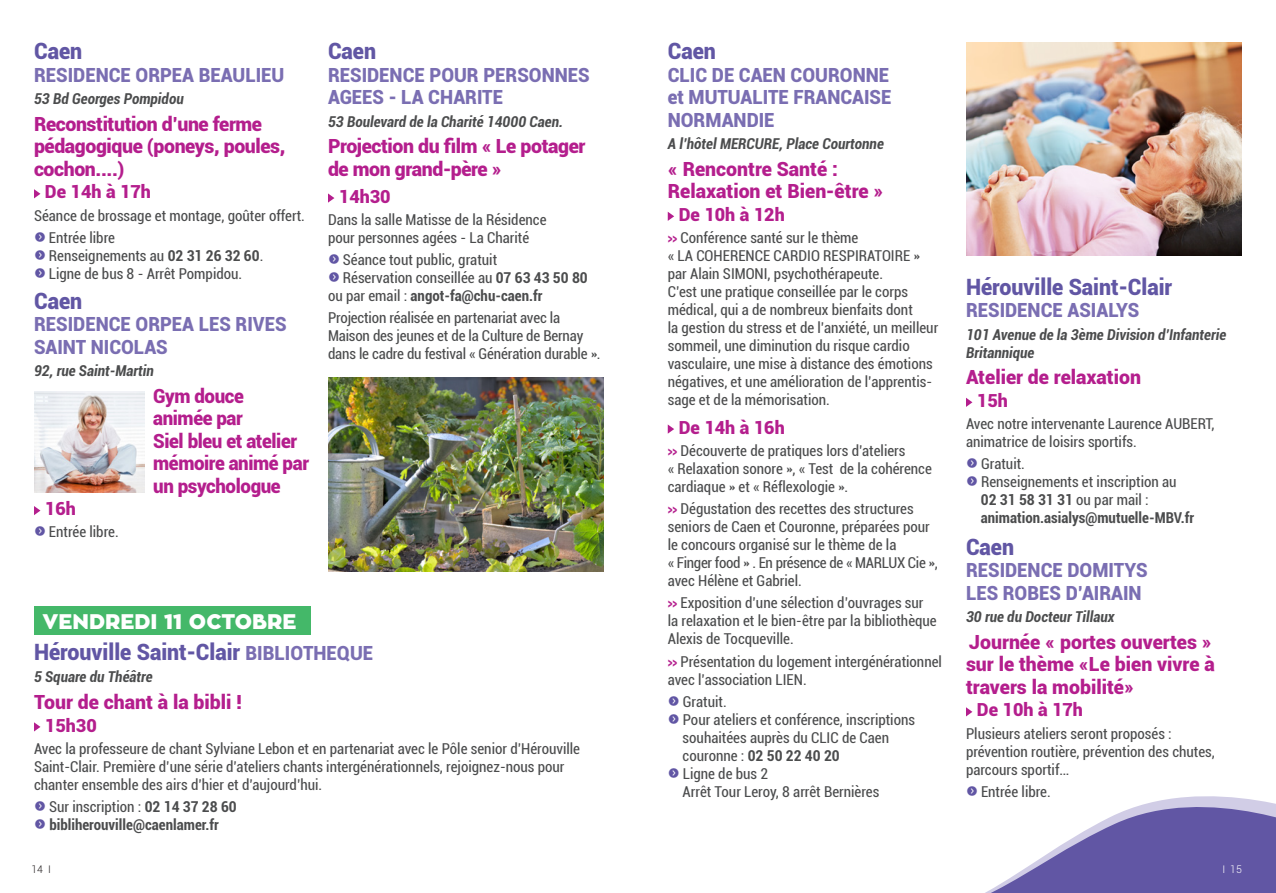
<style>
.page{position:relative;width:1276px;height:893px;background:#fff}
.page>*{position:absolute;margin:0;border:0;box-sizing:border-box;transform-origin:0 0}
.t1{font:900 22.5px "Roboto";color:#6156a4;scale:.95 1}
.t2{font:900 21px "Zona Pro";color:#fff}
.t3{font:900 19.5px/22.5px "Roboto";color:#7a6eb2;scale:.95 1}
.t4{font:900 19.5px/22.5px "Roboto";color:#b41e8d}
.t5{font:900 19.5px/22.5px "Roboto";letter-spacing:-.02em;color:#b41e8d}
.t6{font:900 19.5px/22.5px "Roboto";letter-spacing:-.02em;color:#b41e8d;scale:.96 1}
.t7{font:900 18px "Roboto";color:#b41e8d}
.t8{font:condensed 15px/18px "Roboto";color:#4b4c4d}
.t9{font:italic 700 condensed 15px/18px "Roboto";color:#4b4c4d}
.t10{font:700 condensed 15px "Roboto";color:#4b4c4d}
.t11{font:300 10.5px "Roboto";color:#231f20}
.t12{font:300 10.5px "Roboto";color:#fff}
.s1{font-family:"Button Bonus Circle Negative";font-stretch:normal;font-size:12px;color:#6156a4}
.s2{font-weight:700}
.s3{font-size:19.5px;color:#7a6eb2}
.s4{font-family:"Button Bonus Circle Negative";font-weight:400;font-stretch:normal;font-size:12px;color:#6156a4}
.s5{font-weight:700;color:#b41e8d}
.s6{font-weight:400}
</style>
<div class="page">
<svg style="left:985px;top:796px;width:291px;height:97px;fill:#6156a4"></svg>
<div style="left:34px;top:606px;width:276px;height:28px;background:#44b869"></div>
<svg style="left:34px;top:722px;width:6px;height:9px"></svg>
<svg style="left:668px;top:212px;width:6px;height:9px"></svg>
<svg style="left:668px;top:424px;width:6px;height:10px"></svg>
<svg style="left:966px;top:398px;width:6px;height:9px"></svg>
<svg style="left:966px;top:707px;width:6px;height:9px"></svg>
<svg style="left:34px;top:189px;width:6px;height:9px"></svg>
<svg style="left:34px;top:506px;width:6px;height:9px"></svg>
<svg style="left:328px;top:193px;width:6px;height:10px"></svg>
<img style="left:34px;top:391px;width:111px;height:101px">
<img style="left:966px;top:43px;width:276px;height:212px">
<img style="left:328px;top:377px;width:276px;height:195px">
<p class="t1" style="left:34px;top:35px;width:52px">Caen</p>
<p class="t3" style="left:34px;top:63px;width:265px">RESIDENCE ORPEA BEAULIEU</p>
<p class="t9" style="left:34px;top:89px;width:151px">53 Bd Georges Pompidou</p>
<p class="t5" style="left:34px;top:112px;width:253px">Reconstitution d’une ferme pédagogique (poneys, poules, cochon....)</p>
<p class="t7" style="left:45px;top:179px;width:108px">De 14h à 17h</p>
<p class="t8" style="left:34px;top:206px;width:272px">Séance de brossage et montage, goûter offert.</p>
<p class="t8" style="left:34px;top:228px;width:231px"><span class="s1">f</span> Entrée libre<br><span class="s1">f</span> Renseignements au <span class="s2">02 31 26 32 60</span>.</p>
<p class="t8" style="left:34px;top:264px;width:210px"><span class="s1">f</span> Ligne de bus 8 - Arrêt Pompidou.</p>
<p class="t1" style="left:34px;top:285px;width:52px">Caen</p>
<p class="t3" style="left:34px;top:312px;width:267px">RESIDENCE ORPEA LES RIVES<br>SAINT NICOLAS</p>
<p class="t9" style="left:34px;top:361px;width:121px">92, rue Saint-Martin</p>
<p class="t6" style="left:153px;top:384px;width:96px">Gym douce</p>
<p class="t6" style="left:153px;top:406px;width:164px">animée par<br>Siel bleu et atelier mémoire animé par un psychologue</p>
<p class="t7" style="left:45px;top:496px;width:32px">16h</p>
<p class="t8" style="left:34px;top:523px;width:86px"><span class="s1">f</span> Entrée libre.</p>
<p class="t1" style="left:328px;top:35px;width:52px">Caen</p>
<p class="t3" style="left:328px;top:63px;width:277px">RESIDENCE POUR PERSONNES<br>AGEES - LA CHARITE</p>
<p class="t9" style="left:328px;top:112px;width:237px">53 Boulevard de la Charité 14000 Caen.</p>
<p class="t5" style="left:328px;top:134px;width:259px">Projection du film « Le potager de mon grand-père »</p>
<p class="t7" style="left:339px;top:183px;width:53px">14h30</p>
<p class="t8" style="left:328px;top:210px;width:220px">Dans la salle Matisse de la Résidence pour personnes agées - La Charité</p>
<p class="t8" style="left:328px;top:250px;width:261px"><span class="s1">f</span> Séance tout public, gratuit<br><span class="s1">f</span> Réservation conseillée au <span class="s2">07 63 43 50 80 </span>ou par email : <span class="s2">angot-fa@chu-caen.fr</span></p>
<p class="t8" style="left:328px;top:309px;width:274px">Projection réalisée en partenariat avec la<br>Maison des jeunes et de la Culture de Bernay dans le cadre du festival « Génération durable ».</p>
<p class="t2" style="left:43px;top:607px;width:255px">VENDREDI 11 OCTOBRE</p>
<p class="t1" style="left:34px;top:636px;width:358px">Hérouville Saint-Clair <span class="s3">BIBLIOTHEQUE</span></p>
<p class="t9" style="left:34px;top:667px;width:120px">5 Square du Théâtre</p>
<p class="t4" style="left:34px;top:690px;width:209px">Tour de chant à la bibli !</p>
<p class="t7" style="left:45px;top:712px;width:53px">15h30</p>
<p class="t8" style="left:34px;top:739px;width:547px">Avec la professeure de chant Sylviane Lebon et en partenariat avec le Pôle senior d’Hérouville<br>Saint-Clair. Première d’une série d’ateliers chants intergénérationnels, rejoignez-nous pour chanter ensemble des airs d’hier et d’aujourd’hui.</p>
<p class="t8" style="left:34px;top:797px;width:204px"><span class="s1">f</span> Sur inscription : <span class="s2">02 14 37 28 60</span></p>
<p class="t10" style="left:34px;top:814px;width:186px"><span class="s4">f</span> bibliherouville@caenlamer.fr</p>
<p class="t1" style="left:668px;top:35px;width:52px">Caen</p>
<p class="t3" style="left:668px;top:63px;width:237px;text-align:justify">CLIC DE CAEN COURONNE et MUTUALITE FRANCAISE NORMANDIE</p>
<p class="t9" style="left:668px;top:134px;width:218px">A l’hôtel MERCURE, Place Courtonne</p>
<p class="t4" style="left:668px;top:157px;width:217px">« Rencontre Santé :<br>Relaxation et Bien-être »</p>
<p class="t7" style="left:678px;top:202px;width:108px">De 10h à 12h</p>
<p class="t8" style="left:668px;top:228px;width:272px"><span class="s5">&gt;&gt;</span> Conférence santé sur le thème<br>« LA COHERENCE CARDIO RESPIRATOIRE » par Alain SIMONI, psychothérapeute.<br>C’est une pratique conseillée par le corps médical, qui a de nombreux bienfaits dont<br>la gestion du stress et de l’anxiété, un meilleur sommeil, une diminution du risque cardio vasculaire, une mise à distance des émotions négatives, et une amélioration de l’apprentis&shy;sage et de la mémorisation.</p>
<p class="t7" style="left:678px;top:414px;width:108px">De 14h à 16h</p>
<p class="t8" style="left:668px;top:441px;width:266px"><span class="s5">&gt;&gt;</span> Découverte de pratiques lors d’ateliers<br>« Relaxation sonore », « Test de la cohérence cardiaque » et « Réflexologie ».</p>
<p class="t8" style="left:668px;top:499px;width:271px"><span class="s5">&gt;&gt;</span> Dégustation des recettes des structures seniors de Caen et Couronne, préparées pour le concours organisé sur le thème de la<br>« Finger food » . En présence de « MARLUX Cie », avec Hélène et Gabriel.</p>
<p class="t8" style="left:668px;top:594px;width:270px"><span class="s5">&gt;&gt;</span> Exposition d’une sélection d’ouvrages sur la relaxation et le bien-être par la bibliothèque<br>Alexis de Tocqueville.</p>
<p class="t8" style="left:668px;top:652px;width:276px"><span class="s5">&gt;&gt;</span> Présentation du logement intergénérationnel avec l’association LIEN.</p>
<p class="t8" style="left:668px;top:692px;width:249px"><span class="s1">f</span> Gratuit.<br><span class="s1">f</span> Pour ateliers et conférence, inscriptions</p>
<p class="t8" style="left:682px;top:728px;width:208px">souhaitées auprès du CLIC de Caen couronne : <span class="s2">02 50 22 40 20</span></p>
<p class="t8" style="left:682px;top:764px;width:198px;text-indent:-15px"><span class="s1">f</span> Ligne de bus 2<br>Arrêt Tour Leroy, 8 arrêt Bernières</p>
<p class="t1" style="left:966px;top:271px;width:218px">Hérouville Saint-Clair</p>
<p class="t3" style="left:966px;top:298px;width:184px">RESIDENCE ASIALYS</p>
<p class="t9" style="left:966px;top:325px;width:262px">101 Avenue de la 3ème Division d’Infanterie<br>Britannique</p>
<p class="t4" style="left:966px;top:365px;width:177px">Atelier de relaxation</p>
<p class="t7" style="left:977px;top:388px;width:32px">15h</p>
<p class="t8" style="left:966px;top:414px;width:250px">Avec notre intervenante Laurence AUBERT, animatrice de loisirs sportifs.</p>
<p class="t8" style="left:966px;top:455px;width:60px"><span class="s1">f</span> Gratuit.</p>
<p class="t8" style="left:966px;top:473px;width:212px"><span class="s1">f</span> Renseignements et inscription au</p>
<p class="t10" style="left:981px;top:490px;width:169px">02 31 58 31 31 <span class="s6">ou par mail :</span></p>
<p class="t10" style="left:981px;top:508px;width:215px">animation.asialys@mutuelle-MBV.fr</p>
<p class="t1" style="left:966px;top:531px;width:52px">Caen</p>
<p class="t3" style="left:966px;top:558px;width:193px">RESIDENCE DOMITYS<br>LES ROBES D’AIRAIN</p>
<p class="t9" style="left:966px;top:607px;width:150px">30 rue du Docteur Tillaux</p>
<p class="t4" style="left:966px;top:630px;width:250px">Journée « portes ouvertes » sur le thème «Le bien vivre à travers la mobilité»</p>
<p class="t7" style="left:977px;top:697px;width:108px">De 10h à 17h</p>
<p class="t8" style="left:966px;top:724px;width:250px">Plusieurs ateliers seront proposés : prévention routière, prévention des chutes, parcours sportif…</p>
<p class="t8" style="left:966px;top:782px;width:86px"><span class="s1">f</span> Entrée libre.</p>
<p class="t11" style="left:31px;top:862px;width:21px">14 I</p>
<p class="t12" style="left:1222px;top:862px;width:21px">I 15</p>
</div>
